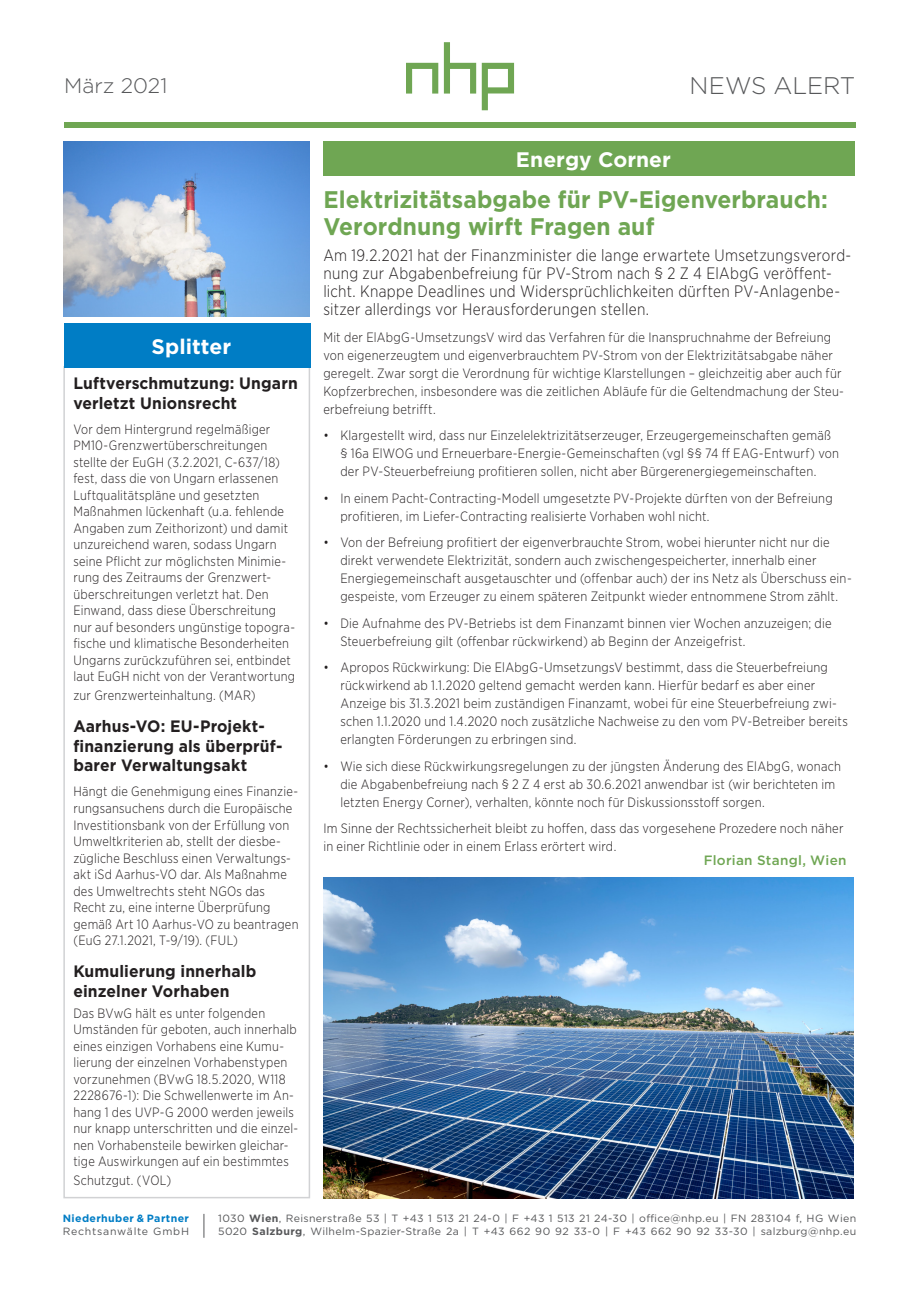
<style>
.page{position:relative;width:919px;height:1289px;background:#fff}
.page>*{position:absolute;margin:0;border:0;box-sizing:border-box;transform-origin:0 0}
.Text{font:700 24px/27px "Gotham";color:#6fa653;scale:.95 1}
.t1{font:300 24px "Gotham";letter-spacing:-.005em;color:#57585a}
.Headline{font:700 21px "Gotham";color:#fff}
.t2{font:300 21px "Gotham";color:#57585a}
.Text-2{font:300 16.5px/18px "Gotham Narrow";letter-spacing:.02em;color:#231f20;scale:.95 1}
.Text-3{font:700 16.5px/19.5px "Gotham";letter-spacing:.005em;color:#231f20;scale:.95 1}
.Text-4{font:300 13.5px/18px "Gotham Narrow";letter-spacing:.02em;color:#231f20;scale:.96 1}
.Text-5{font:300 13.5px/16.5px "Gotham Narrow";letter-spacing:.02em;color:#231f20;scale:.95 1}
.Headline-2{font:500 13.5px "Gotham";letter-spacing:.02em;color:#6fa653}
.t3{font:10.5px/12.6px "Gotham";letter-spacing:.035em;color:#57585a}
.t4{font:700 10.5px "Gotham";letter-spacing:.035em;color:#007dc5}
.t5{font:10.5px "Gotham";letter-spacing:.065em;color:#57585a}
.s1{font-weight:700}
</style>
<div class="page">
<svg style="left:406px;top:63px;width:32px;height:31px"></svg>
<svg style="left:444px;top:42px;width:70px;height:68px"></svg>
<div style="left:64px;top:123px;width:791px;height:5px;background:#6fa653"></div>
<svg style="left:203px;top:1213px;width:1px;height:24px"></svg>
<div style="left:323px;top:141px;width:532px;height:34px;background:#6fa653"></div>
<img style="left:323px;top:877px;width:530px;height:321px">
<div style="left:63px;top:366px;width:247px;height:832px;border:2px solid #d1d2d4"></div>
<div style="left:64px;top:323px;width:246px;height:44px;background:#007dc5"></div>
<img style="left:64px;top:141px;width:246px;height:176px">
<h2 class="t2" style="left:64px;top:72px;width:105px">März 2021</h2>
<p class="Headline" style="left:151px;top:332px;width:81px">Splitter</p>
<p class="Text-3" style="left:73px;top:373px;width:238px">Luftverschmutzung: Ungarn verletzt Unionsrecht</p>
<p class="Text-5" style="left:73px;top:420px;width:235px">Vor dem Hintergrund regelmäßiger PM10-Grenzwertüberschreitungen stellte der EuGH (3.2.2021, C-637/18) fest, dass die von Ungarn erlassenen Luftqualitätspläne und gesetzten Maßnahmen lückenhaft (u.a. fehlende Angaben zum Zeithorizont) und damit unzureichend waren, sodass Ungarn seine Pflicht zur möglichsten Minimie&shy;rung des Zeitraums der Grenzwert&shy;überschreitungen verletzt hat. Den Einwand, dass diese Überschreitung nur auf besonders ungünstige topogra&shy;fische und klimatische Besonderheiten Ungarns zurückzuführen sei, entbindet laut EuGH nicht von der Verantwortung</p>
<p class="Text-5" style="left:73px;top:687px;width:193px">zur Grenzwerteinhaltung. (MAR)</p>
<p class="Text-3" style="left:73px;top:716px;width:221px">Aarhus-VO: EU-Projekt&shy;finanzierung als überprüf&shy;barer Verwaltungsakt</p>
<p class="Text-5" style="left:73px;top:783px;width:238px">Hängt die Genehmigung eines Finanzie&shy;rungsansuchens durch die Europäische Investitionsbank von der Erfüllung von Umweltkriterien ab, stellt der diesbe&shy;zügliche Beschluss einen Verwaltungs&shy;akt iSd Aarhus-VO dar. Als Maßnahme des Umweltrechts steht NGOs das Recht zu, eine interne Überprüfung gemäß Art 10 Aarhus-VO zu beantragen (EuG 27.1.2021, T-9/19). (FUL)</p>
<p class="Text-3" style="left:73px;top:961px;width:194px">Kumulierung innerhalb einzelner Vorhaben</p>
<p class="Text-5" style="left:73px;top:1004px;width:238px">Das BVwG hält es unter folgenden Umständen für geboten, auch innerhalb eines einzigen Vorhabens eine Kumu&shy;lierung der einzelnen Vorhabenstypen vorzunehmen (BVwG 18.5.2020, W118<br>2228676-1): Die Schwellenwerte im An&shy;hang 1 des UVP-G 2000 werden jeweils nur knapp unterschritten und die einzel&shy;nen Vorhabensteile bewirken gleichar&shy;tige Auswirkungen auf ein bestimmtes</p>
<p class="Text-5" style="left:73px;top:1171px;width:104px">Schutzgut. (VOL)</p>
<h1 class="t1" style="left:689px;top:70px;width:167px">NEWS ALERT</h1>
<h2 class="Headline" style="left:516px;top:145px;width:157px">Energy Corner</h2>
<p class="Text" style="left:323px;top:185px;width:532px">Elektrizitätsabgabe für PV-Eigenverbrauch:<br>Verordnung wirft Fragen auf</p>
<p class="Text-2" style="left:323px;top:246px;width:557px">Am 19.2.2021 hat der Finanzminister die lange erwartete Umsetzungsverord&shy;nung zur Abgabenbefreiung für PV-Strom nach § 2 Z 4 ElAbgG veröffent&shy;licht. Knappe Deadlines und Widersprüchlichkeiten dürften PV-Anlagenbe&shy;sitzer allerdings vor Herausforderungen stellen.</p>
<p class="Text-4" style="left:323px;top:327px;width:544px">Mit der ElAbgG-UmsetzungsV wird das Verfahren für die Inanspruchnahme der Befreiung von eigenerzeugtem und eigenverbrauchtem PV-Strom von der Elektrizitätsabgabe näher geregelt. Zwar sorgt die Verordnung für wichtige Klarstellungen – gleichzeitig aber auch für Kopfzerbrechen, insbesondere was die zeitlichen Abläufe für die Geltendmachung der Steu&shy;erbefreiung betrifft.</p>
<p class="Text-4" style="left:340px;top:426px;width:521px;text-indent:-17px">• Klargestellt wird, dass nur Einzelelektrizitätserzeuger, Erzeugergemeinschaften gemäß § 16a ElWOG und Erneuerbare-Energie-Gemeinschaften (vgl §§ 74 ff EAG-Entwurf) von der PV-Steuerbefreiung profitieren sollen, nicht aber Bürgerenergiegemeinschaften.</p>
<p class="Text-4" style="left:340px;top:488px;width:514px;text-indent:-17px">• In einem Pacht-Contracting-Modell umgesetzte PV-Projekte dürften von der Befreiung profitieren, im Liefer-Contracting realisierte Vorhaben wohl nicht.</p>
<p class="Text-4" style="left:340px;top:533px;width:534px;text-indent:-17px">• Von der Befreiung profitiert der eigenverbrauchte Strom, wobei hierunter nicht nur die direkt verwendete Elektrizität, sondern auch zwischengespeicherter, innerhalb einer Energiegemeinschaft ausgetauschter und (offenbar auch) der ins Netz als Überschuss ein&shy;gespeiste, vom Erzeuger zu einem späteren Zeitpunkt wieder entnommene Strom zählt.</p>
<p class="Text-4" style="left:340px;top:613px;width:513px;text-indent:-17px">• Die Aufnahme des PV-Betriebs ist dem Finanzamt binnen vier Wochen anzuzeigen; die<br>Steuerbefreiung gilt (offenbar rückwirkend) ab Beginn der Anzeigefrist.</p>
<p class="Text-4" style="left:340px;top:658px;width:530px;text-indent:-17px">• Apropos Rückwirkung: Die ElAbgG-UmsetzungsV bestimmt, dass die Steuerbefreiung rückwirkend ab 1.1.2020 geltend gemacht werden kann. Hierfür bedarf es aber einer Anzeige bis 31.3.2021 beim zuständigen Finanzamt, wobei für eine Steuerbefreiung zwi&shy;schen 1.1.2020 und 1.4.2020 noch zusätzliche Nachweise zu den vom PV-Betreiber bereits erlangten Förderungen zu erbringen sind.</p>
<p class="Text-4" style="left:340px;top:756px;width:523px;text-indent:-17px">• Wie sich diese Rückwirkungsregelungen zu der jüngsten Änderung des ElAbgG, wonach die Abgabenbefreiung nach § 2 Z 4 erst ab 30.6.2021 anwendbar ist (wir berichteten im letzten Energy Corner), verhalten, könnte noch für Diskussionsstoff sorgen.</p>
<p class="Text-4" style="left:323px;top:819px;width:543px">Im Sinne der Rechtssicherheit bleibt zu hoffen, dass das vorgesehene Prozedere noch näher in einer Richtlinie oder in einem Erlass erörtert wird.</p>
<p class="Headline-2" style="left:703px;top:851px;width:144px">Florian Stangl, Wien</p>
<p class="t4" style="left:63px;top:1211px;width:128px">Niederhuber &amp; Partner</p>
<p class="t5" style="left:63px;top:1224px;width:128px">Rechtsanwälte GmbH</p>
<p class="t3" style="left:218px;top:1211px;width:639px">1030 <span class="s1">Wien</span>, Reisnerstraße 53 | T +43 1 513 21 24-0 | F +43 1 513 21 24-30 | office@nhp.eu | FN 283104 f, HG Wien<br>5020 <span class="s1">Salzburg</span>, Wilhelm-Spazier-Straße 2a | T +43 662 90 92 33-0 | F +43 662 90 92 33-30 | salzburg@nhp.eu</p>
</div>
